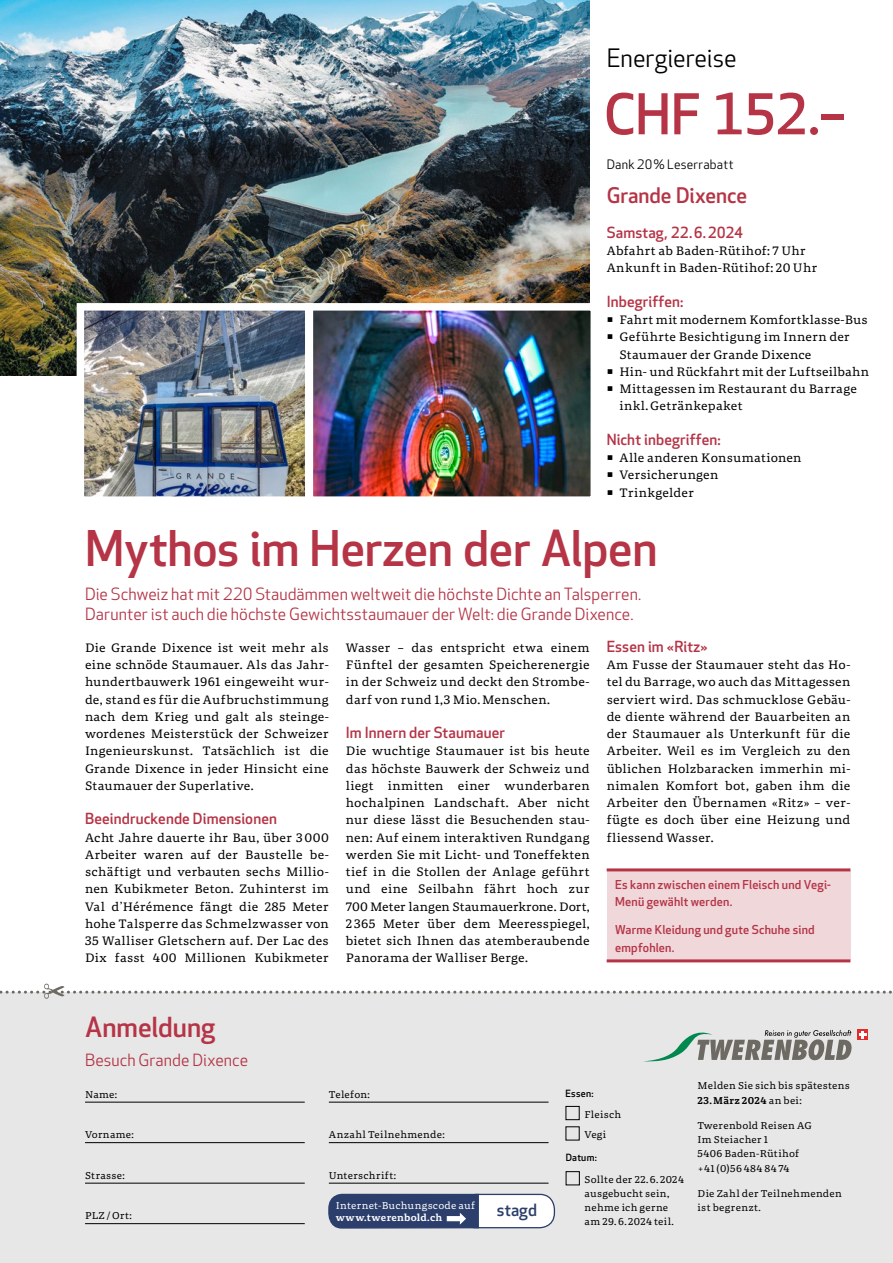
<style>
.page{position:relative;width:893px;height:1263px;background:#fff}
.page>*{position:absolute;margin:0;border:0;box-sizing:border-box;transform-origin:0 0}
.t1{font:500 54.75px "Apex New";letter-spacing:-.02em;color:#b53446}
.t2{font:500 48px "Apex New";letter-spacing:-.005em;color:#b53446}
.t3{font:500 27px "Apex New";color:#b53446}
.t4{font:24.75px "Apex New";color:#000}
.t5{font:500 21px "Apex New";color:#b53446}
.t6{font:16.5px/19.8px "Apex New";letter-spacing:.005em;color:#b53446}
.Anmelde-Button_Code_Energiereise{font:500 16.5px "Apex New";letter-spacing:.005em;color:#2b3e6c}
.t7{font:500 15px "Apex New";letter-spacing:.01em;color:#b53446}
.t8{font:12.75px "Apex New";letter-spacing:.015em;color:#000}
.t9{font:12px/17.2px "Portada Text";letter-spacing:.02em;color:#000;text-align:justify}
.t10{font:500 12px/17.2px "Apex New";letter-spacing:.015em;color:#b53446}
.t11{font:9.75px/14.2px "Portada Text";letter-spacing:.025em;color:#000}
.Anmelde-Button_LT_Energiereise{font:9.75px "Portada Text";letter-spacing:.025em;color:#fff}
.t12{font:9.75px "Portada Text Sb";letter-spacing:.03em;color:#000}
.Anmelde-Button_LT_Energiereise-2{font:9.75px "Portada Text Sb";letter-spacing:.025em;color:#fff}
.s1{font-family:"Apex New";font-weight:500}
.s2{font-family:"Portada Text"}
</style>
<div class="page">
<div style="left:0;top:992px;width:893px;height:271px;background:#e7e7e7"></div>
<img style="left:0;top:0;width:590px;height:376px">
<img style="left:86px;top:312px;width:503px;height:183px">
<div style="left:77px;top:303px;width:235px;height:201px;border:8px solid #fff"></div>
<div style="left:306px;top:303px;width:292px;height:201px;border:8px solid #fff"></div>
<svg style="left:0;top:984px;width:892px;height:15px"></svg>
<hr style="left:85px;top:1102px;width:220px;height:1px;background:#000">
<hr style="left:85px;top:1142px;width:220px;height:1px;background:#000">
<hr style="left:85px;top:1183px;width:220px;height:1px;background:#000">
<hr style="left:85px;top:1223px;width:220px;height:1px;background:#000">
<hr style="left:329px;top:1102px;width:220px;height:1px;background:#000">
<hr style="left:329px;top:1142px;width:220px;height:1px;background:#000">
<hr style="left:329px;top:1183px;width:220px;height:1px;background:#000">
<div style="left:566px;top:1106px;width:14px;height:14px;border:1px solid #000"></div>
<div style="left:607px;top:871px;width:243px;height:89px;background:#f0d7da"></div>
<hr style="left:607px;top:868px;width:243px;height:3px;background:#b53446">
<hr style="left:607px;top:959px;width:243px;height:3px;background:#b53446">
<div style="left:566px;top:1171px;width:14px;height:14px;border:1px solid #000"></div>
<svg style="left:858px;top:1029px;width:10px;height:11px"></svg>
<svg style="left:859px;top:1031px;width:8px;height:7px"></svg>
<svg style="left:647px;top:1030px;width:205px;height:31px"></svg>
<div style="left:461px;top:1194px;width:93px;height:34px;background:#fff;border-radius:15px"></div>
<div style="left:461px;top:1194px;width:94px;height:34px;border:1px solid #2b3e6c;border-radius:15px"></div>
<svg style="left:328px;top:1193px;width:152px;height:36px;background:#3a4b76"></svg>
<p class="t4" style="left:607px;top:44px;width:132px">Energiereise</p>
<p class="t1" style="left:604px;top:83px;width:243px">CHF 152.–</p>
<p class="t8" style="left:607px;top:157px;width:129px">Dank 20 % Leserrabatt</p>
<p class="t5" style="left:607px;top:184px;width:142px">Grande Dixence</p>
<p class="t7" style="left:607px;top:224px;width:138px">Samstag, 22. 6. 2024</p>
<p class="t9" style="left:607px;top:242px;width:212px">Abfahrt ab Baden-Rütihof: 7 Uhr<br>Ankunft in Baden-Rütihof: 20 Uhr</p>
<p class="t7" style="left:607px;top:293px;width:78px">Inbegriffen:</p>
<p class="t9" style="left:607px;top:311px;width:262px">○ Fahrt mit modernem Komfortklasse-Bus</p>
<p class="t9" style="left:619px;top:328px;width:232px;text-indent:-13px">○ Geführte Besichtigung im Innern der<br>Staumauer der Grande Dixence</p>
<p class="t9" style="left:607px;top:363px;width:264px">○ Hin- und Rückfahrt mit der Luftseilbahn</p>
<p class="t9" style="left:619px;top:380px;width:239px;text-indent:-13px">○ Mittagessen im Restaurant du Barrage inkl. Getränkepaket</p>
<p class="t7" style="left:607px;top:431px;width:116px">Nicht inbegriffen:</p>
<p class="t9" style="left:607px;top:449px;width:196px">○ Alle anderen Konsumationen</p>
<p class="t9" style="left:607px;top:466px;width:113px">○ Versicherungen</p>
<p class="t9" style="left:607px;top:483px;width:89px">○ Trinkgelder</p>
<p class="t2" style="left:85px;top:521px;width:574px">Mythos im Herzen der Alpen</p>
<p class="t6" style="left:85px;top:585px;width:558px">Die Schweiz hat mit 220 Staudämmen weltweit die höchste Dichte an Talsperren.<br>Darunter ist auch die höchste Gewichtsstaumauer der Welt: die Grande Dixence.</p>
<p class="t9" style="left:85px;top:639px;width:245px">Die Grande Dixence ist weit mehr als eine schnöde Staumauer. Als das Jahr&shy;hundertbauwerk 1961 eingeweiht wur&shy;de, stand es für die Aufbruchstimmung nach dem Krieg und galt als steinge&shy;wordenes Meisterstück der Schweizer Ingenieurskunst. Tatsächlich ist die Grande Dixence in jeder Hinsicht eine Staumauer der Superlative.</p>
<p class="t7" style="left:85px;top:810px;width:193px">Beeindruckende Dimensionen</p>
<p class="t9" style="left:85px;top:828px;width:245px">Acht Jahre dauerte ihr Bau, über 3 000<br>Arbeiter waren auf der Baustelle be&shy;schäftigt und verbauten sechs Millio&shy;nen Kubikmeter Beton. Zuhinterst im Val d’Hérémence fängt die 285 Meter hohe Talsperre das Schmelzwasser von 35 Walliser Gletschern auf. Der Lac des Dix fasst 400 Millionen Kubikmeter</p>
<p class="t7" style="left:607px;top:638px;width:102px">Essen im «Ritz»</p>
<p class="t9" style="left:607px;top:656px;width:245px">Am Fusse der Staumauer steht das Ho&shy;tel du Barrage, wo auch das Mittagessen serviert wird. Das schmucklose Gebäu&shy;de diente während der Bauarbeiten an der Staumauer als Unterkunft für die Arbeiter. Weil es im Vergleich zu den üblichen Holzbaracken immerhin mi&shy;nimalen Komfort bot, gaben ihm die Arbeiter den Übernamen «Ritz» – ver&shy;fügte es doch über eine Heizung und fliessend Wasser.</p>
<p class="t9" style="left:346px;top:639px;width:245px">Wasser – das entspricht etwa einem Fünftel der gesamten Speicherenergie in der Schweiz und deckt den Strombe&shy;darf von rund 1,3 Mio. Menschen.</p>
<p class="t7" style="left:346px;top:724px;width:161px">Im Innern der Staumauer</p>
<p class="t9" style="left:346px;top:742px;width:245px">Die wuchtige Staumauer ist bis heute das höchste Bauwerk der Schweiz und liegt inmitten einer wunderbaren hochalpinen Landschaft. Aber nicht nur diese lässt die Besuchenden stau&shy;nen: Auf einem interaktiven Rundgang werden Sie mit Licht- und Toneffekten tief in die Stollen der Anlage geführt und eine Seilbahn fährt hoch zur 700 Meter langen Staumauerkrone. Dort, 2 365 Meter über dem Meeresspiegel, bietet sich Ihnen das atemberaubende Panorama der Walliser Berge.</p>
<p class="t10" style="left:615px;top:876px;width:217px">Es kann zwischen einem Fleisch und Vegi-<br>Menü gewählt werden.</p>
<p class="t10" style="left:615px;top:922px;width:201px">Warme Kleidung und gute Schuhe sind empfohlen.</p>
<p class="t3" style="left:85px;top:1012px;width:132px">Anmeldung</p>
<p class="t6" style="left:85px;top:1051px;width:165px">Besuch Grande Dixence</p>
<p class="t11" style="left:85px;top:1087px;width:34px">Name:</p>
<p class="t11" style="left:85px;top:1127px;width:50px">Vorname:</p>
<p class="t11" style="left:85px;top:1168px;width:41px">Strasse:</p>
<p class="t11" style="left:85px;top:1208px;width:48px">PLZ / Ort:</p>
<p class="t11" style="left:329px;top:1087px;width:43px">Telefon:</p>
<p class="t11" style="left:329px;top:1127px;width:117px">Anzahl Teilnehmende:</p>
<p class="t11" style="left:329px;top:1168px;width:69px">Unterschrift:</p>
<p class="Anmelde-Button_LT_Energiereise" style="left:336px;top:1198px;width:141px">Internet-Buchungscode auf</p>
<p class="Anmelde-Button_LT_Energiereise-2" style="left:336px;top:1210px;width:108px">www.twerenbold.ch</p>
<p class="Anmelde-Button_Code_Energiereise" style="left:497px;top:1201px;width:41px">stagd</p>
<p class="t11" style="left:584px;top:1083px;width:38px;line-height:20.2px;text-indent:-19px"><span class="s1">Essen:<br></span>Fleisch<br>Vegi</p>
<p class="t11" style="left:585px;top:1147px;width:101px;line-height:21.3px;text-indent:-19px"><span class="s1">Datum:<br></span>Sollte der 22. 6. 2024</p>
<p class="t11" style="left:585px;top:1186px;width:91px">aus ge bucht sein, nehme ich gerne am 29. 6. 2024 teil.</p>
<p class="t11" style="left:698px;top:1078px;width:154px">Melden Sie sich bis spätestens</p>
<p class="t12" style="left:698px;top:1093px;width:106px">23. März 2024 <span class="s2">an bei:</span></p>
<p class="t11" style="left:698px;top:1118px;width:116px">Twerenbold Reisen AG<br>Im Steiacher 1<br>5406 Baden-Rütihof +41 (0)56 484 84 74</p>
<p class="t11" style="left:698px;top:1186px;width:146px">Die Zahl der Teilnehmenden ist begrenzt.</p>
</div>
